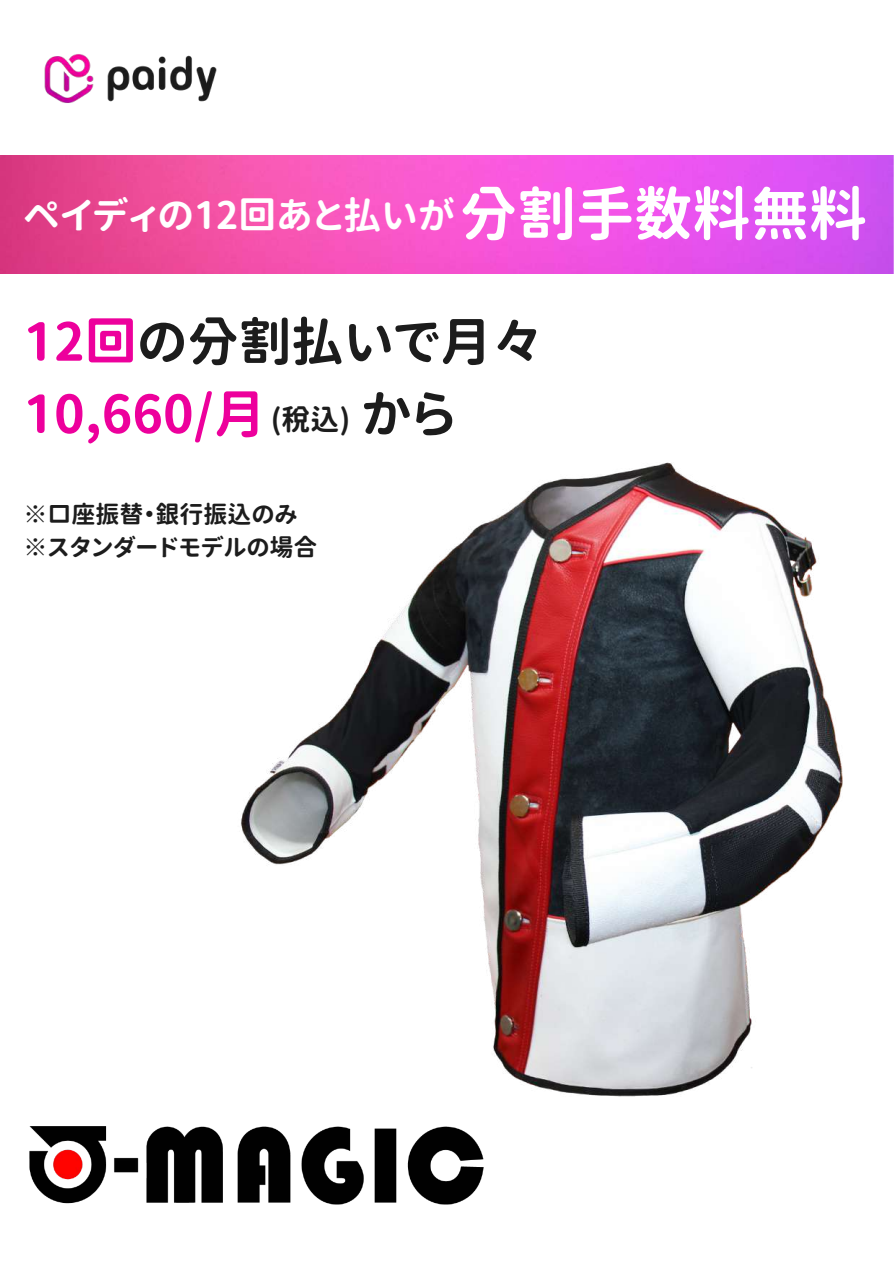
<style>
.page{position:relative;width:894px;height:1264px;background:#fff}
.page>*{position:absolute;margin:0;border:0;box-sizing:border-box;transform-origin:0 0}
.t1{font:58.2px "Gen Sen Rounded TW B";color:#fff}
.t2{font:52.05px/72.3px "Gen Sen Rounded TW B";color:#ed009c}
.t3{font:37.65px "Gen Sen Rounded TW B";color:#fff}
.t4{font:24px/32.8px "Gen Sen Rounded TW B";color:#1c1c1c}
.s1{color:#1c1c1c}
.s2{font-size:28.95px;color:#1c1c1c}
</style>
<div class="page">
<img style="left:44px;top:54px;width:173px;height:49px">
<img style="left:241px;top:462px;width:602px;height:635px">
<img style="left:0;top:156px;width:893px;height:117px">
<img style="left:29px;top:1088px;width:459px;height:117px">
<p class="t3" style="left:23px;top:196px;width:432px">ペイディの12回あと払いが</p>
<p class="t1" style="left:459px;top:184px;width:409px">分割手数料無料</p>
<p class="t2" style="left:23px;top:305px;width:521px">12回<span class="s1">の分割払いで月々<br></span>10,660/月 <span class="s2">(税込)</span> <span class="s1">から</span></p>
<p class="t4" style="left:23px;top:497px;width:295px">※口座振替・銀行振込のみ※スタンダードモデルの場合</p>
</div>
